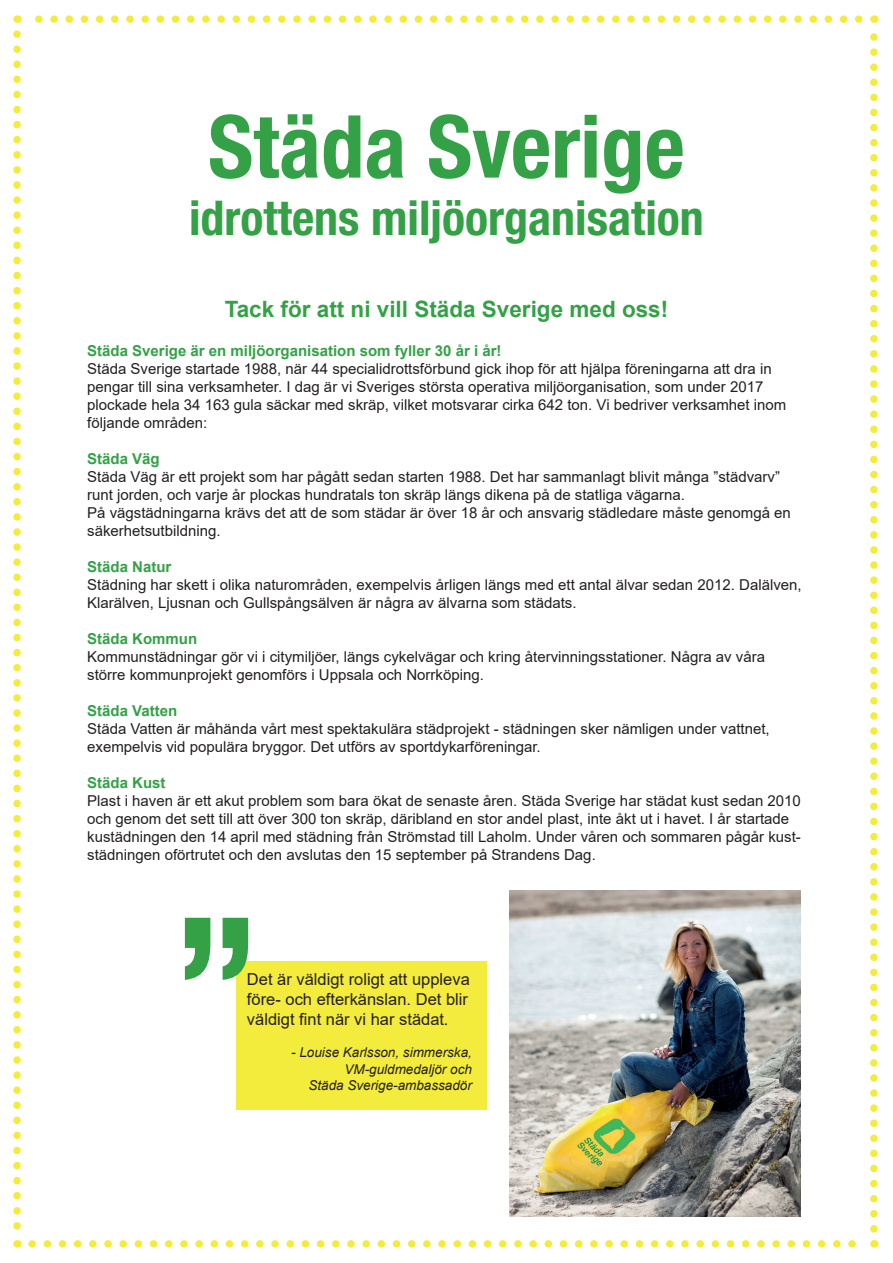
<style>
.page{position:relative;width:893px;height:1263px;background:#fff}
.page>*{position:absolute;margin:0;border:0;box-sizing:border-box;transform-origin:0 0}
.t1{font:700 condensed 193.5px "Helvetica Neue";color:#34a147}
.t2{font:700 condensed 87px "Helvetica Neue";color:#34a147}
.t3{font:700 condensed 48px "Helvetica Neue";color:#34a147}
.t4{font:700 22.5px "Arial";color:#34a147}
.t5{font:16.5px/19.8px "Arial";color:#231f20;text-align:justify}
.t6{font:15px/18px "Arial";color:#231f20}
.t7{font:700 15px "Arial";color:#34a147}
.t8{font:italic 13.5px/16.2px "Arial";color:#231f20;text-align:right}
.s1{font-family:"Minion Pro"}
</style>
<div class="page">
<div style="left:236px;top:961px;width:251px;height:149px;background:#f3ec3c"></div>
<img style="left:510px;top:891px;width:290px;height:326px">
<svg style="left:32px;top:1240px;width:824px;height:7px"></svg>
<svg style="left:35px;top:15px;width:824px;height:8px"></svg>
<svg style="left:13px;top:34px;width:8px;height:1213px"></svg>
<svg style="left:870px;top:15px;width:8px;height:1214px"></svg>
<h2 class="t2" style="left:208px;top:94px;width:478px">Städa Sverige</h2>
<h3 class="t3" style="left:189px;top:189px;width:516px">idrottens miljöorganisation</h3>
<h3 class="t4" style="left:225px;top:293px;width:445px">Tack för att ni vill Städa Sverige med oss!</h3>
<p class="t7" style="left:87px;top:340px;width:416px">Städa Sverige är en miljöorganisation som fyller 30 år i år!</p>
<p class="t6" style="left:87px;top:360px;width:701px">Städa Sverige startade 1988, när 44 specialidrottsförbund gick ihop för att hjälpa föreningarna att dra in pengar till sina verksamheter. I dag är vi Sveriges största operativa miljöorganisation, som under 2017 plockade hela 34 163 gula säckar med skräp, vilket motsvarar cirka 642 ton. Vi bedriver verksamhet inom följande områden:</p>
<p class="t7" style="left:87px;top:448px;width:74px">Städa Väg</p>
<p class="t6" style="left:87px;top:468px;width:705px">Städa Väg är ett projekt som har pågått sedan starten 1988. Det har sammanlagt blivit många ”städvarv” runt jorden, och varje år plockas hundratals ton skräp längs dikena på de statliga vägarna.<br>På vägstädningarna krävs det att de som städar är över 18 år och ansvarig städledare måste genomgå en säkerhetsutbildning.</p>
<p class="t7" style="left:87px;top:556px;width:86px">Städa Natur</p>
<p class="t6" style="left:87px;top:576px;width:716px">Städning har skett i olika naturområden, exempelvis årligen längs med ett antal älvar sedan 2012. Dalälven,<br>Klarälven, Ljusnan och Gullspångsälven är några av älvarna som städats.</p>
<p class="t7" style="left:87px;top:628px;width:112px">Städa Kommun</p>
<p class="t6" style="left:87px;top:648px;width:679px">Kommunstädningar gör vi i citymiljöer, längs cykelvägar och kring återvinningsstationer. Några av våra större kommunprojekt genomförs i Uppsala och Norrköping.</p>
<p class="t7" style="left:87px;top:700px;width:92px">Städa Vatten</p>
<p class="t6" style="left:87px;top:720px;width:684px">Städa Vatten är måhända vårt mest spektakulära städprojekt - städningen sker nämligen under vattnet, exempelvis vid populära bryggor. Det utförs av sportdykarföreningar.</p>
<p class="t7" style="left:87px;top:772px;width:80px">Städa Kust</p>
<p class="t6" style="left:87px;top:792px;width:715px">Plast i haven är ett akut problem som bara ökat de senaste åren. Städa Sverige har städat kust sedan 2010 och genom det sett till att över 300 ton skräp, däribland en stor andel plast, inte åkt ut i havet. I år startade kustädningen den 14 april med städning från Strömstad till Laholm. Under våren och sommaren pågår kust&shy;städningen oförtrutet och den avslutas den 15 september på Strandens Dag.</p>
<h1 class="t1" style="left:172px;top:870px;width:91px">”</h1>
<p class="t5" style="left:247px;top:969px;width:224px">Det är väldigt roligt att uppleva före- och efterkänslan. Det blir väldigt fint när vi har städat<span class="s1">.</span></p>
<p class="t8" style="left:291px;top:1045px;width:182px">- Louise Karlsson, simmerska,<br>VM-guldmedaljör och<br>Städa Sverige-ambassadör</p>
</div>
